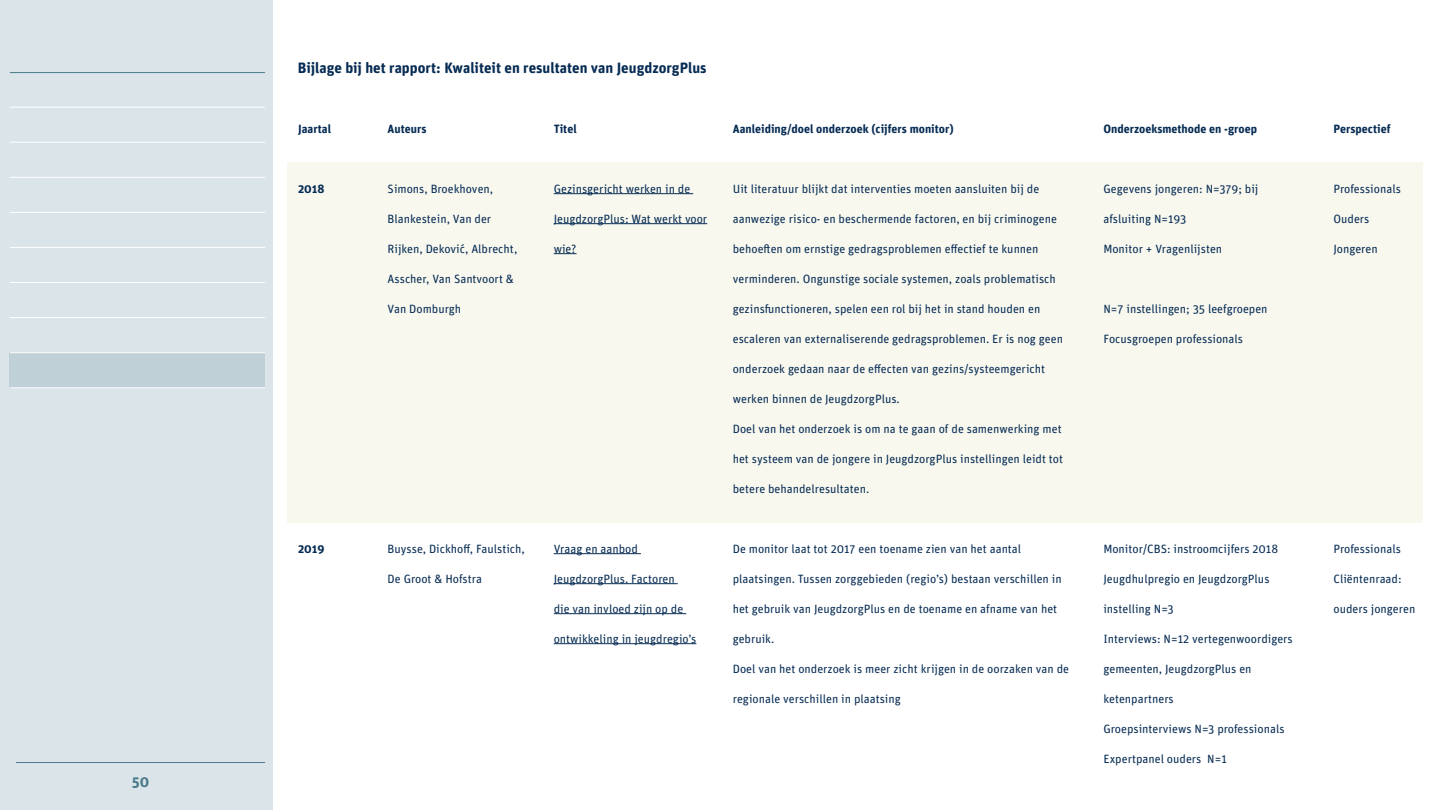
<style>
.page{position:relative;width:1440px;height:810px;background:#fff}
.page>*{position:absolute;margin:0;border:0;box-sizing:border-box;transform-origin:0 0}
.t1{font:700 15px "Unit Rounded Pro";color:#072c54}
.t2{font:700 15px "Unit Rounded Pro";color:#4b7a8c}
.t3{font:12px "Unit Rounded Pro";color:#072c54}
.t4{font:700 12px "Unit Rounded Pro";color:#072c54}
</style>
<div class="page">
<div style="left:0;top:0;width:273px;height:810px;background:#dbe4e8"></div>
<hr style="left:16px;top:762px;width:249px;height:1px;background:#4b7a8c">
<div style="left:287px;top:162px;width:1136px;height:361px;background:#f8f8ef"></div>
<hr style="left:554px;top:193px;width:139px;height:1px;background:#072c54">
<hr style="left:554px;top:223px;width:153px;height:1px;background:#072c54">
<svg style="left:554px;top:253px;width:23px;height:1px"></svg>
<hr style="left:554px;top:553px;width:87px;height:1px;background:#072c54">
<hr style="left:554px;top:583px;width:124px;height:1px;background:#072c54">
<hr style="left:554px;top:613px;width:132px;height:1px;background:#072c54">
<hr style="left:554px;top:643px;width:142px;height:1px;background:#072c54">
<div style="left:10px;top:353px;width:255px;height:35px;background:#c0d0d7"></div>
<hr style="left:10px;top:72px;width:255px;height:1px;background:#4b7a8c">
<hr style="left:10px;top:107px;width:255px;height:1px;background:#fff">
<hr style="left:10px;top:142px;width:255px;height:1px;background:#fff">
<hr style="left:10px;top:177px;width:255px;height:1px;background:#fff">
<hr style="left:10px;top:212px;width:255px;height:1px;background:#fff">
<hr style="left:10px;top:247px;width:255px;height:1px;background:#fff">
<hr style="left:10px;top:282px;width:255px;height:1px;background:#fff">
<hr style="left:10px;top:317px;width:255px;height:1px;background:#fff">
<hr style="left:10px;top:353px;width:255px;height:1px;background:#fff">
<hr style="left:10px;top:388px;width:255px;height:1px;background:#fff">
<p class="t2" style="left:132px;top:771px;width:19px">50</p>
<p class="t1" style="left:298px;top:57px;width:410px">Bijlage bij het rapport: Kwaliteit en resultaten van JeugdzorgPlus</p>
<p class="t4" style="left:298px;top:120px;width:35px">Jaartal</p>
<p class="t4" style="left:388px;top:120px;width:40px">Auteurs</p>
<p class="t4" style="left:554px;top:120px;width:25px">Titel</p>
<p class="t4" style="left:733px;top:120px;width:223px">Aanleiding/doel onderzoek (cijfers monitor)</p>
<p class="t4" style="left:1103px;top:120px;width:155px">Onderzoeksmethode en -groep</p>
<p class="t4" style="left:1333px;top:120px;width:59px">Perspectief</p>
<p class="t4" style="left:298px;top:180px;width:28px">2018</p>
<p class="t4" style="left:298px;top:540px;width:28px">2019</p>
<p class="t3" style="left:388px;top:180px;width:107px">Simons, Broekhoven,</p>
<p class="t3" style="left:388px;top:210px;width:105px">Blankestein, Van der</p>
<p class="t3" style="left:388px;top:240px;width:131px">Rijken, Deković, Albrecht,</p>
<p class="t3" style="left:388px;top:270px;width:128px">Asscher, Van Santvoort &amp;</p>
<p class="t3" style="left:388px;top:300px;width:75px">Van Domburgh</p>
<p class="t3" style="left:388px;top:540px;width:139px">Buysse, Dickhoff, Faulstich,</p>
<p class="t3" style="left:388px;top:570px;width:96px">De Groot &amp; Hofstra</p>
<p class="t3" style="left:554px;top:180px;width:138px">Gezinsgericht werken in de</p>
<p class="t3" style="left:554px;top:210px;width:155px">JeugdzorgPlus: Wat werkt voor</p>
<p class="t3" style="left:554px;top:240px;width:24px">wie?</p>
<p class="t3" style="left:554px;top:540px;width:86px">Vraag en aanbod</p>
<p class="t3" style="left:554px;top:570px;width:123px">JeugdzorgPlus. Factoren</p>
<p class="t3" style="left:554px;top:600px;width:131px">die van invloed zijn op de</p>
<p class="t3" style="left:554px;top:630px;width:144px">ontwikkeling in jeugdregio’s</p>
<p class="t3" style="left:733px;top:180px;width:308px">Uit literatuur blijkt dat interventies moeten aansluiten bij de</p>
<p class="t3" style="left:733px;top:210px;width:326px">aanwezige risico- en beschermende factoren, en bij criminogene</p>
<p class="t3" style="left:733px;top:240px;width:307px">behoeften om ernstige gedragsproblemen effectief te kunnen</p>
<p class="t3" style="left:733px;top:270px;width:325px">verminderen. Ongunstige sociale systemen, zoals problematisch</p>
<p class="t3" style="left:733px;top:300px;width:309px">gezinsfunctioneren, spelen een rol bij het in stand houden en</p>
<p class="t3" style="left:733px;top:330px;width:332px">escaleren van externaliserende gedragsproblemen. Er is nog geen</p>
<p class="t3" style="left:733px;top:360px;width:314px">onderzoek gedaan naar de effecten van gezins/systeemgericht</p>
<p class="t3" style="left:733px;top:390px;width:169px">werken binnen de JeugdzorgPlus.</p>
<p class="t3" style="left:733px;top:420px;width:330px">Doel van het onderzoek is om na te gaan of de samenwerking met</p>
<p class="t3" style="left:733px;top:450px;width:332px">het systeem van de jongere in JeugdzorgPlus instellingen leidt tot</p>
<p class="t3" style="left:733px;top:480px;width:138px">betere behandelresultaten.</p>
<p class="t3" style="left:733px;top:540px;width:290px">De monitor laat tot 2017 een toename zien van het aantal</p>
<p class="t3" style="left:733px;top:570px;width:330px">plaatsingen. Tussen zorggebieden (regio’s) bestaan verschillen in</p>
<p class="t3" style="left:733px;top:600px;width:326px">het gebruik van JeugdzorgPlus en de toename en afname van het</p>
<p class="t3" style="left:733px;top:630px;width:43px">gebruik.</p>
<p class="t3" style="left:733px;top:660px;width:338px">Doel van het onderzoek is meer zicht krijgen in de oorzaken van de</p>
<p class="t3" style="left:733px;top:690px;width:170px">regionale verschillen in plaatsing</p>
<p class="t3" style="left:1103px;top:180px;width:156px">Gegevens jongeren: N=379; bij</p>
<p class="t3" style="left:1103px;top:210px;width:85px">afsluiting N=193</p>
<p class="t3" style="left:1103px;top:240px;width:120px">Monitor + Vragenlijsten</p>
<p class="t3" style="left:1103px;top:300px;width:166px">N=7 instellingen; 35 leefgroepen</p>
<p class="t3" style="left:1103px;top:330px;width:141px">Focusgroepen professionals</p>
<p class="t3" style="left:1103px;top:540px;width:176px">Monitor/CBS: instroomcijfers 2018</p>
<p class="t3" style="left:1103px;top:570px;width:168px">Jeugdhulpregio en JeugdzorgPlus</p>
<p class="t3" style="left:1103px;top:600px;width:72px">instelling N=3</p>
<p class="t3" style="left:1103px;top:630px;width:191px">Interviews: N=12 vertegenwoordigers</p>
<p class="t3" style="left:1103px;top:660px;width:150px">gemeenten, JeugdzorgPlus en</p>
<p class="t3" style="left:1103px;top:690px;width:72px">ketenpartners</p>
<p class="t3" style="left:1103px;top:720px;width:183px">Groepsinterviews N=3 professionals</p>
<p class="t3" style="left:1103px;top:750px;width:125px">Expertpanel ouders N=1</p>
<p class="t3" style="left:1333px;top:180px;width:69px">Professionals</p>
<p class="t3" style="left:1333px;top:210px;width:37px">Ouders</p>
<p class="t3" style="left:1333px;top:240px;width:46px">Jongeren</p>
<p class="t3" style="left:1333px;top:540px;width:69px">Professionals</p>
<p class="t3" style="left:1333px;top:570px;width:70px">Cliëntenraad:</p>
<p class="t3" style="left:1333px;top:600px;width:83px">ouders jongeren</p>
</div>
